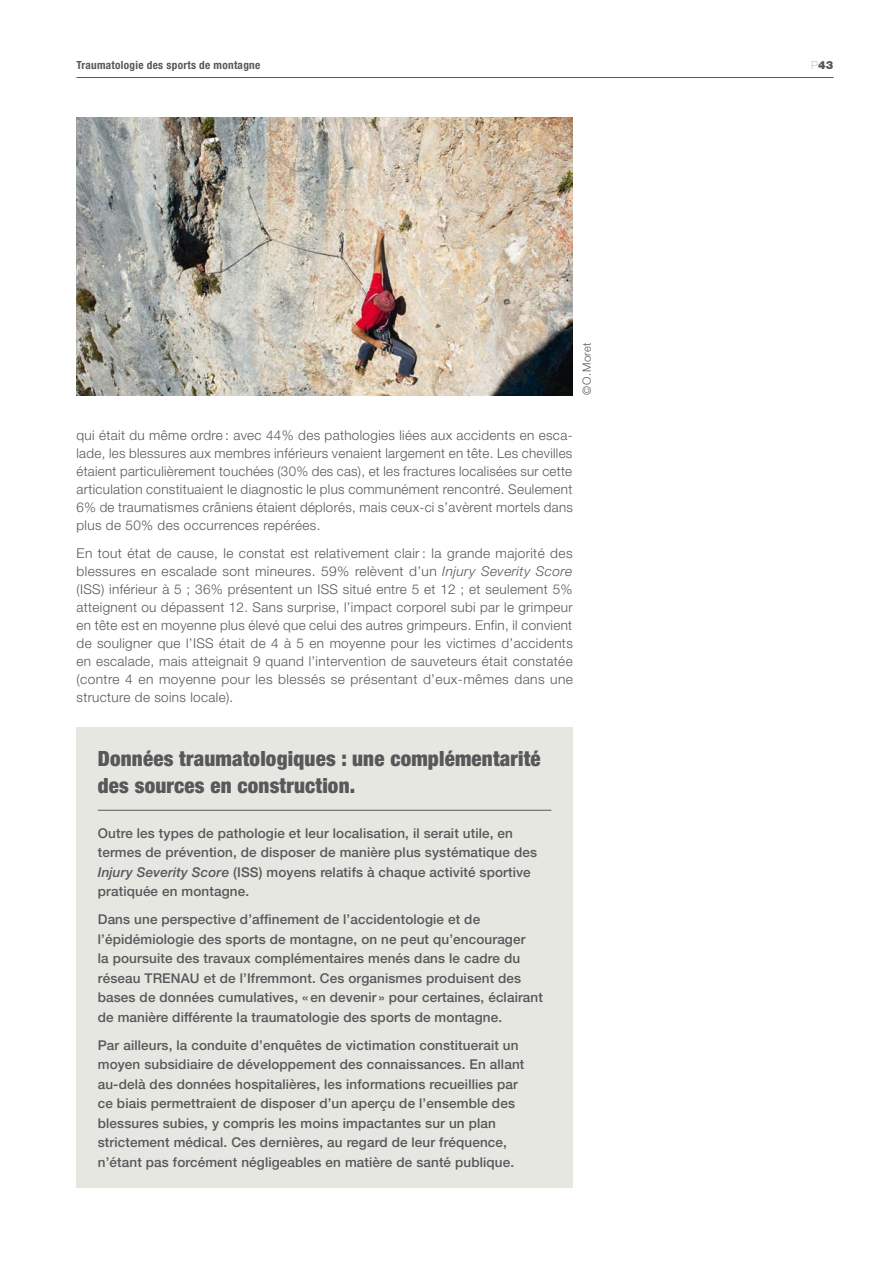
<style>
.page{position:relative;width:893px;height:1263px;background:#fff}
.page>*{position:absolute;margin:0;border:0;box-sizing:border-box;transform-origin:0 0}
.t1{font:900 condensed 21px/27px "Helvetica Neue";letter-spacing:.01em;color:#58585a}
.t2{font:300 13.5px/18px "Helvetica Neue";letter-spacing:.025em;color:#58585a;text-align:justify}
.t3{font:500 13.5px/19.5px "Helvetica Neue";letter-spacing:.01em;color:#58585a}
.t4{font:700 condensed 11.25px "Helvetica Neue";letter-spacing:.025em;color:#58585a}
.t5{font:300 11.25px "Helvetica Neue";letter-spacing:.01em;color:#58585a}
.t6{font:900 11.25px "Helvetica Neue";color:#58585a}
.s1{font-weight:200}
.s2{font-style:italic}
</style>
<div class="page">
<img style="left:77px;top:117px;width:496px;height:278px">
<hr style="left:77px;top:77px;width:756px;height:1px;background:#58585a">
<div style="left:77px;top:728px;width:496px;height:460px;background:#e6e7e1"></div>
<hr style="left:98px;top:810px;width:453px;height:1px;background:#58585a">
<p class="t4" style="left:77px;top:58px;width:185px">Traumatologie des sports de montagne</p>
<p class="t6" style="left:811px;top:58px;width:24px"><span class="s1">P</span>43</p>
<p class="t5" style="left:580px;top:395px;width:54px;rotate:-90deg">© O. Moret</p>
<p class="t2" style="left:77px;top:426px;width:498px">qui était du même ordre : avec 44% des pathologies liées aux accidents en esca&shy;lade, les blessures aux membres inférieurs venaient largement en tête. Les chevilles étaient particulièrement touchées (30% des cas), et les fractures localisées sur cette articulation constituaient le diagnostic le plus communément rencontré. Seulement 6% de traumatismes crâniens étaient déplorés, mais ceux-ci s’avèrent mortels dans plus de 50% des occurrences repérées.</p>
<p class="t2" style="left:77px;top:544px;width:498px">En tout état de cause, le constat est relativement clair : la grande majorité des blessures en escalade sont mineures. 59% relèvent d’un <span class="s2">Injury Severity Score </span>(ISS) inférieur à 5 ; 36% présentent un ISS situé entre 5 et 12 ; et seulement 5% atteignent ou dépassent 12. Sans surprise, l’impact corporel subi par le grimpeur en tête est en moyenne plus élevé que celui des autres grimpeurs. Enfin, il convient de souligner que l’ISS était de 4 à 5 en moyenne pour les victimes d’accidents en escalade, mais atteignait 9 quand l’intervention de sauveteurs était constatée (contre 4 en moyenne pour les blessés se présentant d’eux-mêmes dans une structure de soins locale).</p>
<h1 class="t1" style="left:98px;top:744px;width:444px">Données traumatologiques : une complémentarité des sources en construction.</h1>
<p class="t3" style="left:98px;top:823px;width:441px">Outre les types de pathologie et leur localisation, il serait utile, en termes de prévention, de disposer de manière plus systématique des <span class="s2">Injury Severity Score</span> (ISS) moyens relatifs à chaque activité sportive pratiquée en montagne.</p>
<p class="t3" style="left:98px;top:910px;width:447px">Dans une perspective d’affinement de l’accidentologie et de l’épidémiologie des sports de montagne, on ne peut qu’encourager<br>la poursuite des travaux complémentaires menés dans le cadre du réseau TRENAU et de l’Ifremmont. Ces organismes produisent des bases de données cumulatives, « en devenir » pour certaines, éclairant de manière différente la traumatologie des sports de montagne.</p>
<p class="t3" style="left:98px;top:1035px;width:428px">Par ailleurs, la conduite d’enquêtes de victimation constituerait un moyen subsidiaire de développement des connaissances. En allant au-delà des données hospitalières, les informations recueillies par ce biais permettraient de disposer d’un aperçu de l’ensemble des blessures subies, y compris les moins impactantes sur un plan strictement médical. Ces dernières, au regard de leur fréquence, n’étant pas forcément négligeables en matière de santé publique.</p>
</div>
